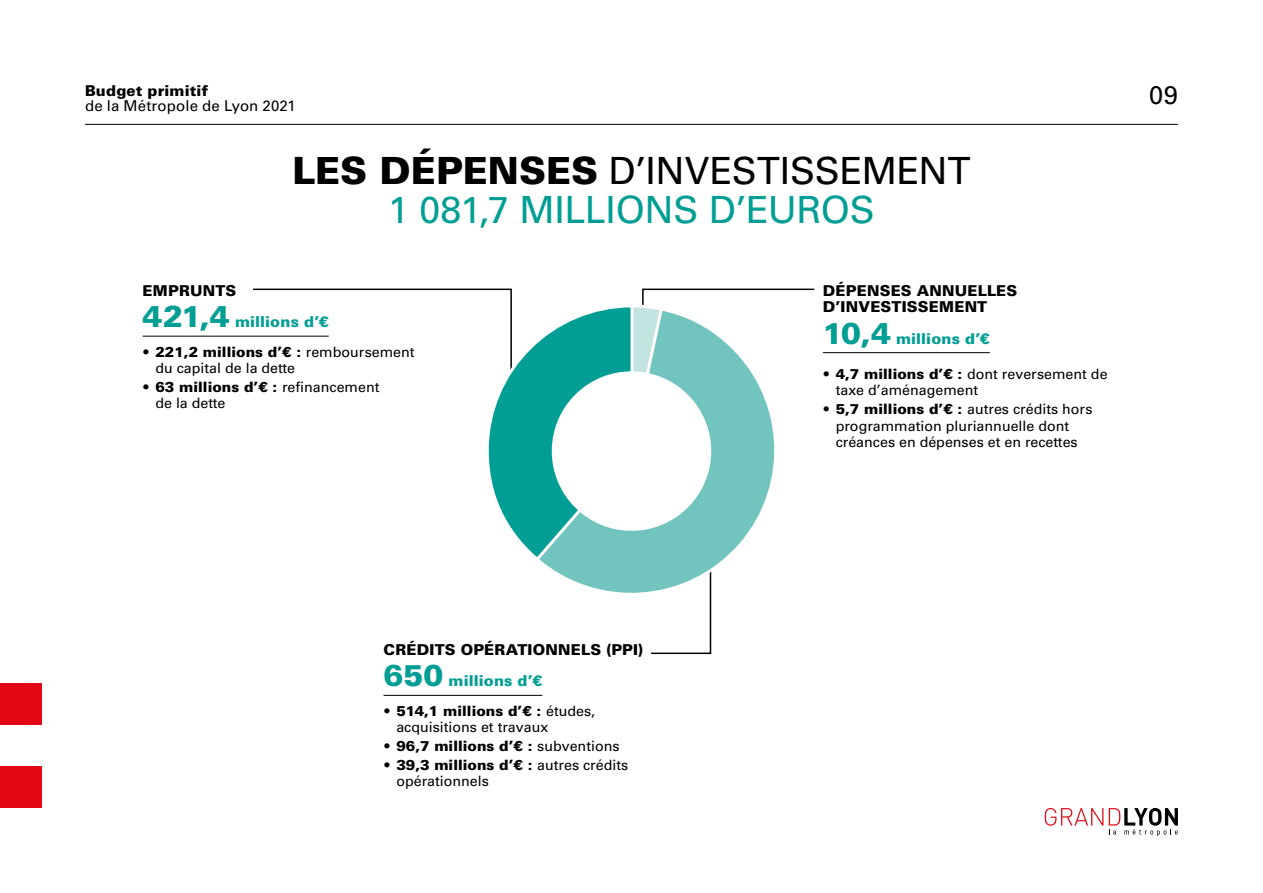
<style>
.page{position:relative;width:1263px;height:893px;background:#fff}
.page>*{position:absolute;margin:0;border:0;box-sizing:border-box;transform-origin:0 0}
.t1{font:37.5px "Univers LT Std";letter-spacing:-.005em;color:#000}
.t2{font:37.5px "Univers LT Std";letter-spacing:-.01em;color:#009e94}
.t3{font:25.5px "Univers LT Std";color:#000}
.t4{font:900 15px/16.5px "Univers LT Std";letter-spacing:.01em;color:#000}
.t5{font:900 15px "Univers LT Std";letter-spacing:.005em;color:#009e94}
.t6{font:15px "Univers LT Std";letter-spacing:.005em;color:#000}
.t7{font:14.25px/16.5px "Univers LT Std";color:#000}
.t8{font:900 14.25px "Univers LT Std";color:#000}
.s1{font-weight:900}
.s2{font-size:30px}
.s3{font-size:30px;color:#009e94}
.s4{color:#009e94}
.s5{font-weight:400}
</style>
<div class="page">
<div style="left:0;top:683px;width:41px;height:42px;background:#e30613"></div>
<div style="left:0;top:767px;width:41px;height:41px;background:#e30613"></div>
<svg style="left:1045px;top:808px;width:58px;height:18px"></svg>
<svg style="left:1109px;top:808px;width:69px;height:28px"></svg>
<hr style="left:85px;top:124px;width:1093px;height:1px;background:#000">
<hr style="left:823px;top:352px;width:167px;height:1px;background:#000">
<hr style="left:143px;top:336px;width:186px;height:1px;background:#000">
<hr style="left:384px;top:695px;width:158px;height:1px;background:#000">
<svg style="left:252px;top:288px;width:563px;height:367px"></svg>
<p class="t4" style="left:85px;top:82px;width:125px">Budget primitif</p>
<p class="t6" style="left:85px;top:97px;width:212px">de la Métropole de Lyon 2021</p>
<p class="t1" style="left:292px;top:149px;width:679px"><span class="s1">LES DÉPENSES</span> D’INVESTISSEMENT</p>
<p class="t2" style="left:388px;top:188px;width:488px">1 081,7 MILLIONS D’EUROS</p>
<p class="t4" style="left:143px;top:282px;width:95px">EMPRUNTS</p>
<p class="t5" style="left:143px;top:312px;width:188px"><span class="s2">421,4</span> millions d’€</p>
<p class="t7" style="left:155px;top:343px;width:261px;text-indent:-13px"><span class="s1">• 221,2 millions d’€ :</span> remboursement du capital de la dette</p>
<p class="t7" style="left:155px;top:378px;width:226px;text-indent:-13px"><span class="s1">• 63 millions d’€ :</span> refinancement de la dette</p>
<p class="t4" style="left:823px;top:282px;width:196px">DÉPENSES ANNUELLES<br>D’INVESTISSEMENT</p>
<p class="t5" style="left:823px;top:329px;width:168px"><span class="s2">10,4</span> millions d’€</p>
<p class="t7" style="left:836px;top:366px;width:273px;text-indent:-13px"><span class="s1">• 4,7 millions d’€ :</span> dont reversement de taxe d’aménagement</p>
<p class="t7" style="left:836px;top:401px;width:258px;text-indent:-13px"><span class="s1">• 5,7 millions d’€ :</span> autres crédits hors programmation pluriannuelle dont créances en dépenses et en recettes</p>
<h2 class="t3" style="left:1149px;top:79px;width:30px">09</h2>
<p class="t4" style="left:384px;top:634px;width:261px;line-height:31.5px">CRÉDITS OPÉRATIONNELS (PPI)<br><span class="s3">650</span> <span class="s4">millions d’€</span></p>
<p class="t7" style="left:396px;top:702px;width:200px;text-indent:-13px"><span class="s1">• 514,1 millions d’€ :</span> études, acquisitions et travaux</p>
<p class="t8" style="left:384px;top:737px;width:237px">• 96,7 millions d’€ : <span class="s5">subventions</span></p>
<p class="t7" style="left:396px;top:756px;width:233px;text-indent:-13px"><span class="s1">• 39,3 millions d’€ :</span> autres crédits opérationnels</p>
</div>
